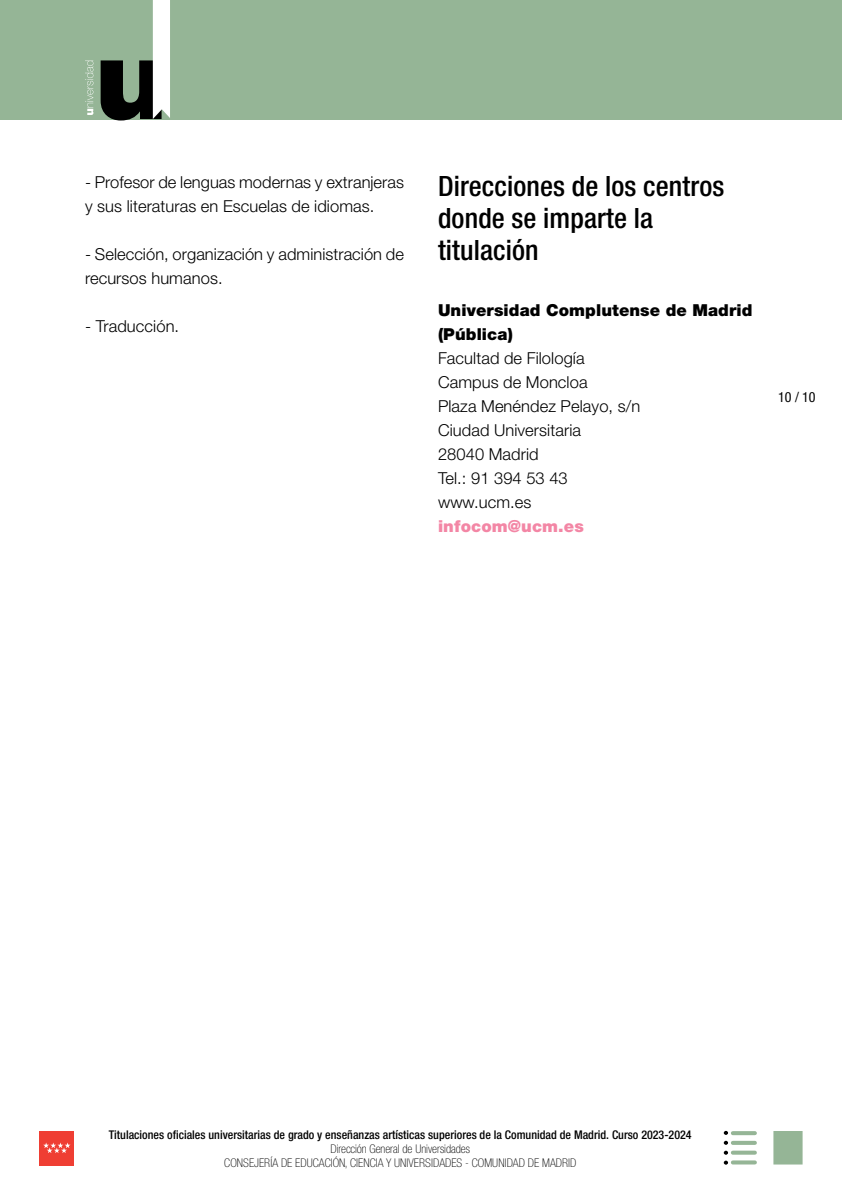
<style>
.page{position:relative;width:842px;height:1191px;background:#fff}
.page>*{position:absolute;margin:0;border:0;box-sizing:border-box;transform-origin:0 0}
.t1{font:500 condensed 28px/32px "Helvetica Neue LT Std";letter-spacing:.005em;color:#000}
.t2{font:300 16.4px/24px "Helvetica Neue LT Std";letter-spacing:.005em;color:#000}
.t3{font:900 16.4px/24px "Helvetica Neue LT Std";letter-spacing:.005em;color:#000}
.t4{font:900 16.4px "Helvetica Neue LT Std";letter-spacing:.005em;color:#f386a5}
.t5{font:condensed 14px "Helvetica Neue LT Std";color:#000}
.t6{font:500 condensed 12px "Helvetica Neue LT Std";color:#000}
.t7{font:100 condensed 12px/14.4px "Helvetica Neue LT Std";letter-spacing:.005em;color:#000;text-align:center}
</style>
<div class="page">
<div style="left:0;top:0;width:842px;height:119px;background:#95b596"></div>
<svg style="left:85px;top:61px;width:8px;height:54px"></svg>
<svg style="left:101px;top:0;width:69px;height:120px"></svg>
<div style="left:40px;top:1130px;width:34px;height:35px;background:#ef3e33"></div>
<svg style="left:43px;top:1142px;width:28px;height:11px"></svg>
<div style="left:775px;top:1132px;width:25px;height:30px;background:#95b596"></div>
<div style="left:773px;top:1131px;width:29px;height:33px;border:4px solid #95b596"></div>
<svg style="left:733px;top:1131px;width:22px;height:4px"></svg>
<svg style="left:724px;top:1130px;width:4px;height:4px"></svg>
<svg style="left:733px;top:1140px;width:22px;height:4px"></svg>
<svg style="left:724px;top:1140px;width:4px;height:4px"></svg>
<svg style="left:733px;top:1150px;width:22px;height:4px"></svg>
<svg style="left:724px;top:1150px;width:4px;height:4px"></svg>
<svg style="left:733px;top:1160px;width:22px;height:4px"></svg>
<svg style="left:724px;top:1160px;width:4px;height:4px"></svg>
<p class="t2" style="left:85px;top:169px;width:320px">- Profesor de lenguas modernas y extranjeras y sus literaturas en Escuelas de idiomas.</p>
<p class="t2" style="left:85px;top:241px;width:320px">- Selección, organización y administración de recursos humanos.</p>
<p class="t2" style="left:85px;top:313px;width:96px">- Traducción.</p>
<h1 class="t1" style="left:438px;top:169px;width:288px">Direcciones de los centros donde se imparte la titulación</h1>
<p class="t3" style="left:438px;top:298px;width:316px">Universidad Complutense de Madrid (Pública)</p>
<p class="t2" style="left:438px;top:346px;width:204px">Facultad de Filología<br>Campus de Moncloa<br>Plaza Menéndez Pelayo, s/n<br>Ciudad Universitaria<br>28040 Madrid<br>Tel.: 91 394 53 43 www.ucm.es</p>
<p class="t4" style="left:438px;top:516px;width:147px">infocom@ucm.es</p>
<p class="t5" style="left:778px;top:389px;width:39px">10 / 10</p>
<p class="t6" style="left:109px;top:1127px;width:584px">Titulaciones oficiales universitarias de grado y enseñanzas artísticas superiores de la Comunidad de Madrid. Curso 2023-2024</p>
<p class="t7" style="left:224px;top:1141px;width:354px">Dirección General de Universidades<br>CONSEJERÍA DE EDUCACIÓN, CIENCIA Y UNIVERSIDADES - COMUNIDAD DE MADRID</p>
</div>
